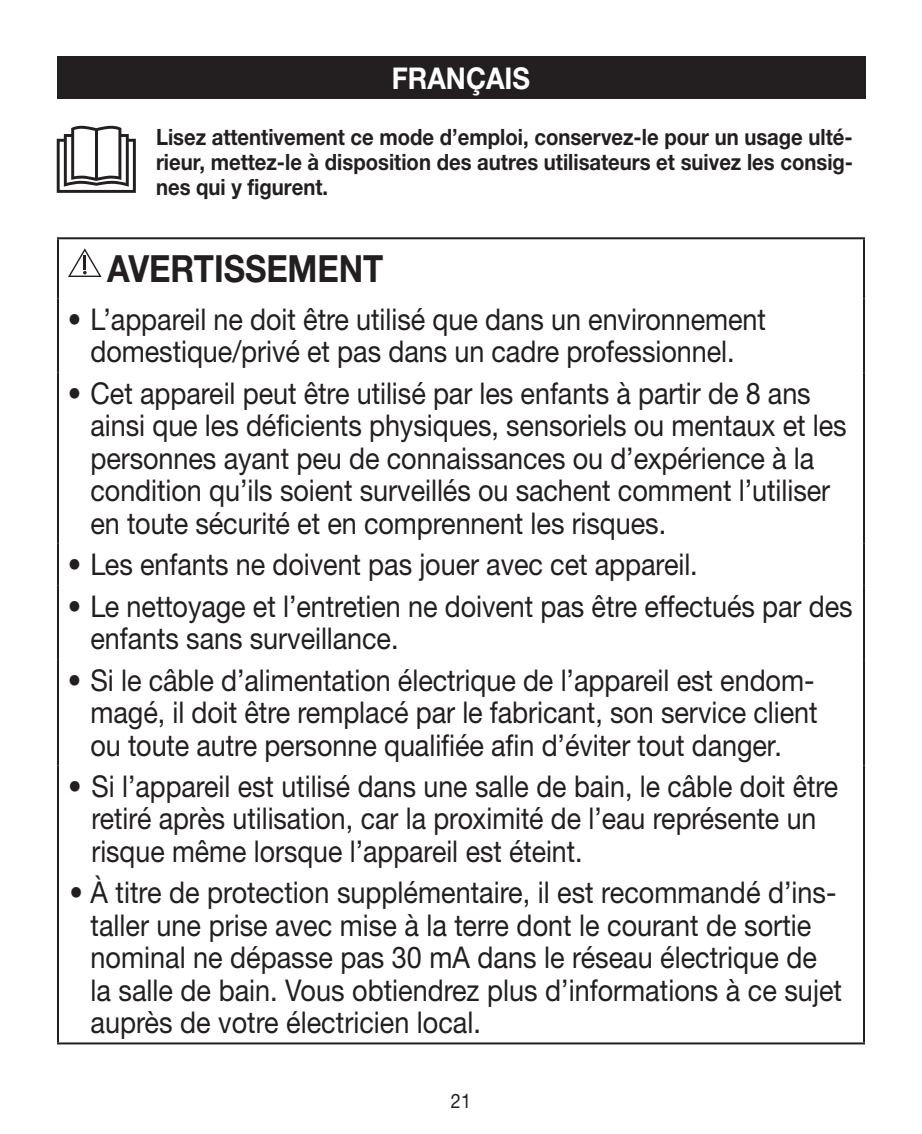
<style>
.page{position:relative;width:922px;height:1134px;background:#fff}
.page>*{position:absolute;margin:0;border:0;box-sizing:border-box;transform-origin:0 0}
.t1{font:700 37.5px "Helvetica Neue LTW1 G";letter-spacing:-.005em;color:#231f20;scale:.88 1}
.t2{font:30px/32.5px "Helvetica Neue LTW1 G";letter-spacing:-.005em;color:#231f20;scale:.9 1}
.t3{font:700 30px "Helvetica Neue LT Pro";color:#fff;scale:.9 1}
.t4{font:700 22.5px/25px "Helvetica Neue LTW1 G";color:#231f20;text-align:justify;scale:.9 1}
.t5{font:20px "Helvetica Neue LTW1 G";color:#231f20;scale:.9 1}
</style>
<div class="page">
<hr style="left:57px;top:237px;width:807px;height:2px;background:#231f20">
<hr style="left:57px;top:239px;width:2px;height:59px;background:#231f20">
<hr style="left:862px;top:239px;width:2px;height:59px;background:#231f20">
<hr style="left:57px;top:872px;width:2px;height:170px;background:#231f20">
<hr style="left:862px;top:872px;width:2px;height:170px;background:#231f20">
<hr style="left:57px;top:298px;width:2px;height:74px;background:#231f20">
<hr style="left:862px;top:298px;width:2px;height:74px;background:#231f20">
<hr style="left:57px;top:372px;width:2px;height:172px;background:#231f20">
<hr style="left:862px;top:372px;width:2px;height:172px;background:#231f20">
<hr style="left:57px;top:544px;width:2px;height:41px;background:#231f20">
<hr style="left:862px;top:544px;width:2px;height:41px;background:#231f20">
<hr style="left:57px;top:585px;width:2px;height:74px;background:#231f20">
<hr style="left:862px;top:585px;width:2px;height:74px;background:#231f20">
<hr style="left:57px;top:659px;width:2px;height:106px;background:#231f20">
<hr style="left:862px;top:659px;width:2px;height:106px;background:#231f20">
<hr style="left:57px;top:765px;width:2px;height:107px;background:#231f20">
<hr style="left:862px;top:765px;width:2px;height:107px;background:#231f20">
<hr style="left:57px;top:1042px;width:807px;height:2px;background:#231f20">
<svg style="left:68px;top:248px;width:34px;height:29px"></svg>
<div style="left:57px;top:57px;width:808px;height:42px;background:#231f20"></div>
<svg style="left:57px;top:126px;width:79px;height:67px"></svg>
<hr style="left:95px;top:130px;width:3px;height:49px;background:#231f20">
<p class="t3" style="left:392px;top:59px;width:155px">FRANÇAIS</p>
<p class="t4" style="left:156px;top:124px;width:776px">Lisez attentivement ce mode d’emploi, conservez-le pour un usage ulté&shy;rieur, mettez-le à disposition des autres utilisateurs et suivez les consig&shy;nes qui y figurent.</p>
<p class="t1" style="left:107px;top:246px;width:315px">AVERTISSEMENT</p>
<p class="t2" style="left:68px;top:303px;width:776px;text-align:center">• L’appareil ne doit être utilisé que dans un environnement domestique/privé et pas dans un cadre professionnel.</p>
<p class="t2" style="left:90px;top:377px;width:841px;text-indent:-22px">• Cet appareil peut être utilisé par les enfants à partir de 8 ans ainsi que les déficients physiques, sensoriels ou mentaux et les personnes ayant peu de connaissances ou d’expérience à la condition qu’ils soient surveillés ou sachent comment l’utiliser en toute sécurité et en comprennent les risques.</p>
<p class="t2" style="left:68px;top:548px;width:701px">• Les enfants ne doivent pas jouer avec cet appareil.</p>
<p class="t2" style="left:90px;top:589px;width:848px;text-indent:-22px">• Le nettoyage et l’entretien ne doivent pas être effectués par des enfants sans surveillance.</p>
<p class="t2" style="left:90px;top:663px;width:809px;text-align:justify;text-indent:-22px">• Si le câble d’alimentation électrique de l’appareil est endom&shy;magé, il doit être remplacé par le fabricant, son service client ou toute autre personne qualifiée afin d’éviter tout danger.</p>
<p class="t2" style="left:91px;top:770px;width:831px;text-indent:-23px">• Si l’appareil est utilisé dans une salle de bain, le câble doit être retiré après utilisation, car la proximité de l’eau représente un risque même lorsque l’appareil est éteint.</p>
<p class="t2" style="left:91px;top:876px;width:836px;text-indent:-21px">• À titre de protection supplémentaire, il est recommandé d’ins&shy;taller une prise avec mise à la terre dont le courant de sortie nominal ne dépasse pas 30 mA dans le réseau électrique de la salle de bain. Vous obtiendrez plus d’informations à ce sujet auprès de votre électricien local.</p>
<p class="t5" style="left:451px;top:1089px;width:24px">21</p>
</div>
